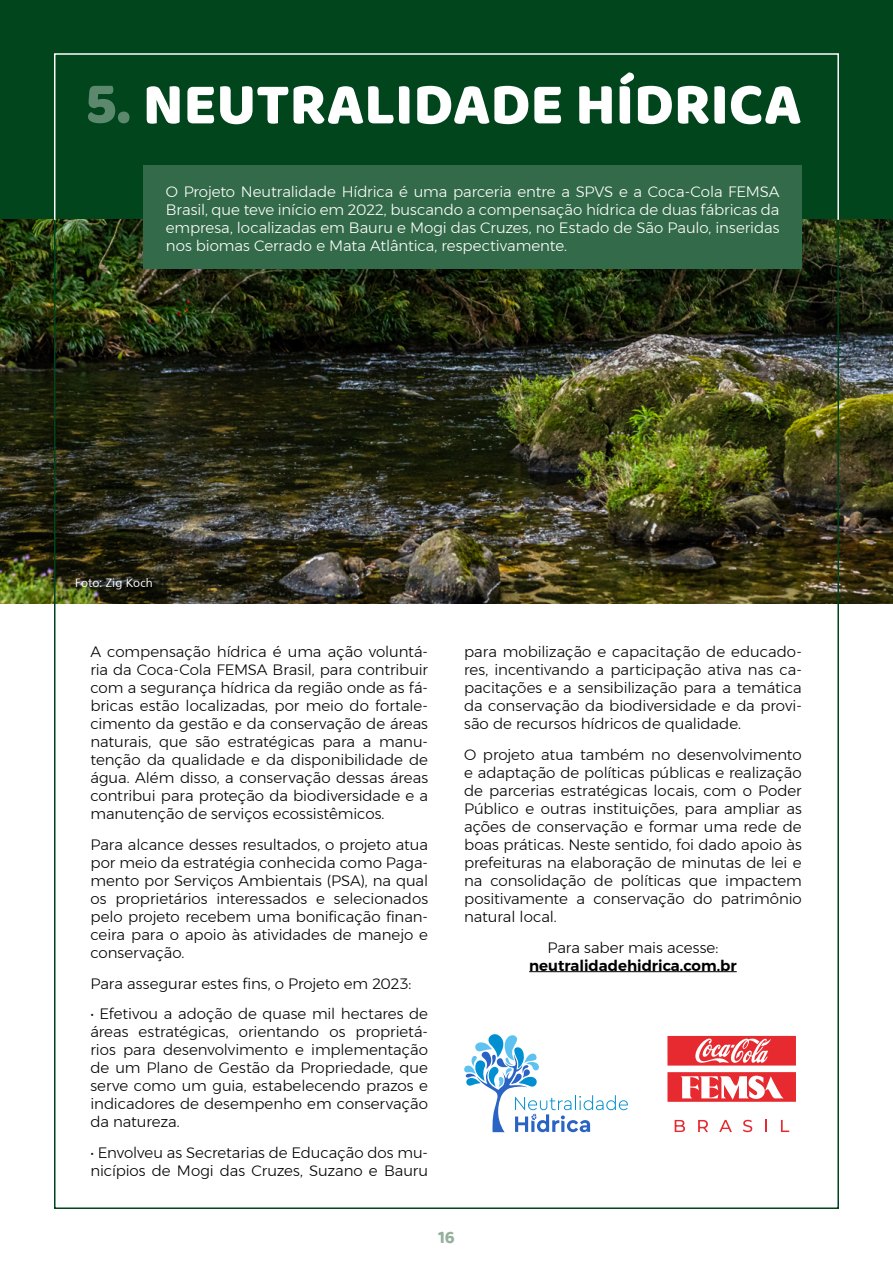
<style>
.page{position:relative;width:893px;height:1263px;background:#fff}
.page>*{position:absolute;margin:0;border:0;box-sizing:border-box;transform-origin:0 0}
.t1{font:800 60px "Baloo 2";color:#fff}
.t2{font:700 18px "Baloo 2";color:#96b09e}
.t3{font:300 15px/18px "Montserrat";letter-spacing:-.005em;color:#000;text-align:justify}
.t4{font:300 15px/18px "Montserrat";letter-spacing:-.005em;color:#fff;text-align:justify}
.t5{font:600 15px "Montserrat";color:#000}
.t6{font:12px "Weissach Regular SWFTE";letter-spacing:.005em;color:#fff}
.s1{color:#5c886d}
</style>
<div class="page">
<div style="left:0;top:0;width:893px;height:258px;background:#00451c"></div>
<img style="left:0;top:220px;width:893px;height:384px">
<div style="left:144px;top:165px;width:658px;height:103px;background:#336a49"></div>
<hr style="left:529px;top:971px;width:208px;height:1px;background:#000">
<svg style="left:464px;top:1034px;width:164px;height:98px"></svg>
<svg style="left:673px;top:1035px;width:118px;height:31px"></svg>
<div style="left:667px;top:1036px;width:129px;height:29px;background:#e62a2f"></div>
<div style="left:667px;top:1072px;width:129px;height:30px;background:#e62a2f"></div>
<svg style="left:681px;top:1075px;width:103px;height:25px"></svg>
<svg style="left:695px;top:1038px;width:76px;height:25px"></svg>
<svg style="left:675px;top:1120px;width:10px;height:12px"></svg>
<svg style="left:698px;top:1120px;width:10px;height:12px"></svg>
<svg style="left:719px;top:1120px;width:13px;height:12px"></svg>
<svg style="left:743px;top:1120px;width:9px;height:12px"></svg>
<svg style="left:765px;top:1120px;width:2px;height:12px"></svg>
<svg style="left:781px;top:1120px;width:8px;height:12px"></svg>
<h1 class="t1" style="left:85px;top:67px;width:718px"><span class="s1">5.</span> NEUTRALIDADE HÍDRICA</h1>
<p class="t4" style="left:166px;top:182px;width:615px">O Projeto Neutralidade Hídrica é uma parceria entre a SPVS e a Coca-Cola FEMSA Brasil, que teve início em 2022, buscando a compensação hídrica de duas fábricas da empresa, localizadas em Bauru e Mogi das Cruzes, no Estado de São Paulo, inseridas nos biomas Cerrado e Mata Atlântica, respectivamente.</p>
<p class="t6" style="left:75px;top:576px;width:79px">Foto: Zig Koch</p>
<p class="t3" style="left:90px;top:642px;width:339px">A compensação hídrica é uma ação voluntá&shy;ria da Coca-Cola FEMSA Brasil, para contribuir com a segurança hídrica da região onde as fá&shy;bricas estão localizadas, por meio do fortale&shy;cimento da gestão e da conservação de áreas naturais, que são estratégicas para a manu&shy;tenção da qualidade e da disponibilidade de água. Além disso, a conservação dessas áreas contribui para proteção da biodiversidade e a manutenção de serviços ecossistêmicos.</p>
<p class="t3" style="left:90px;top:835px;width:339px">Para alcance desses resultados, o projeto atua por meio da estratégia conhecida como Paga&shy;mento por Serviços Ambientais (PSA), na qual os proprietários interessados e selecionados pelo projeto recebem uma bonificação finan&shy;ceira para o apoio às atividades de manejo e conservação.</p>
<p class="t3" style="left:90px;top:974px;width:322px">Para assegurar estes fins, o Projeto em 2023:</p>
<p class="t3" style="left:90px;top:1005px;width:339px">• Efetivou a adoção de quase mil hectares de áreas estratégicas, orientando os proprietá&shy;rios para desenvolvimento e implementação de um Plano de Gestão da Propriedade, que serve como um guia, estabelecendo prazos e indicadores de desempenho em conservação da natureza.</p>
<p class="t3" style="left:90px;top:1143px;width:339px">• Envolveu as Secretarias de Educação dos mu&shy;nicípios de Mogi das Cruzes, Suzano e Bauru</p>
<p class="t3" style="left:464px;top:642px;width:339px">para mobilização e capacitação de educado&shy;res, incentivando a participação ativa nas ca&shy;pacitações e a sensibilização para a temática da conservação da biodiversidade e da provi&shy;são de recursos hídricos de qualidade.</p>
<p class="t3" style="left:464px;top:745px;width:339px">O projeto atua também no desenvolvimento e adaptação de políticas públicas e realização de parcerias estratégicas locais, com o Poder Público e outras instituições, para ampliar as ações de conservação e formar uma rede de boas práticas. Neste sentido, foi dado apoio às prefeituras na elaboração de minutas de lei e na consolidação de políticas que impactem positivamente a conservação do patrimônio natural local.</p>
<p class="t3" style="left:547px;top:938px;width:172px">Para saber mais acesse:</p>
<p class="t5" style="left:529px;top:953px;width:209px">neutralidadehidrica.com.br</p>
<p class="t2" style="left:438px;top:1226px;width:18px">16</p>
</div>
